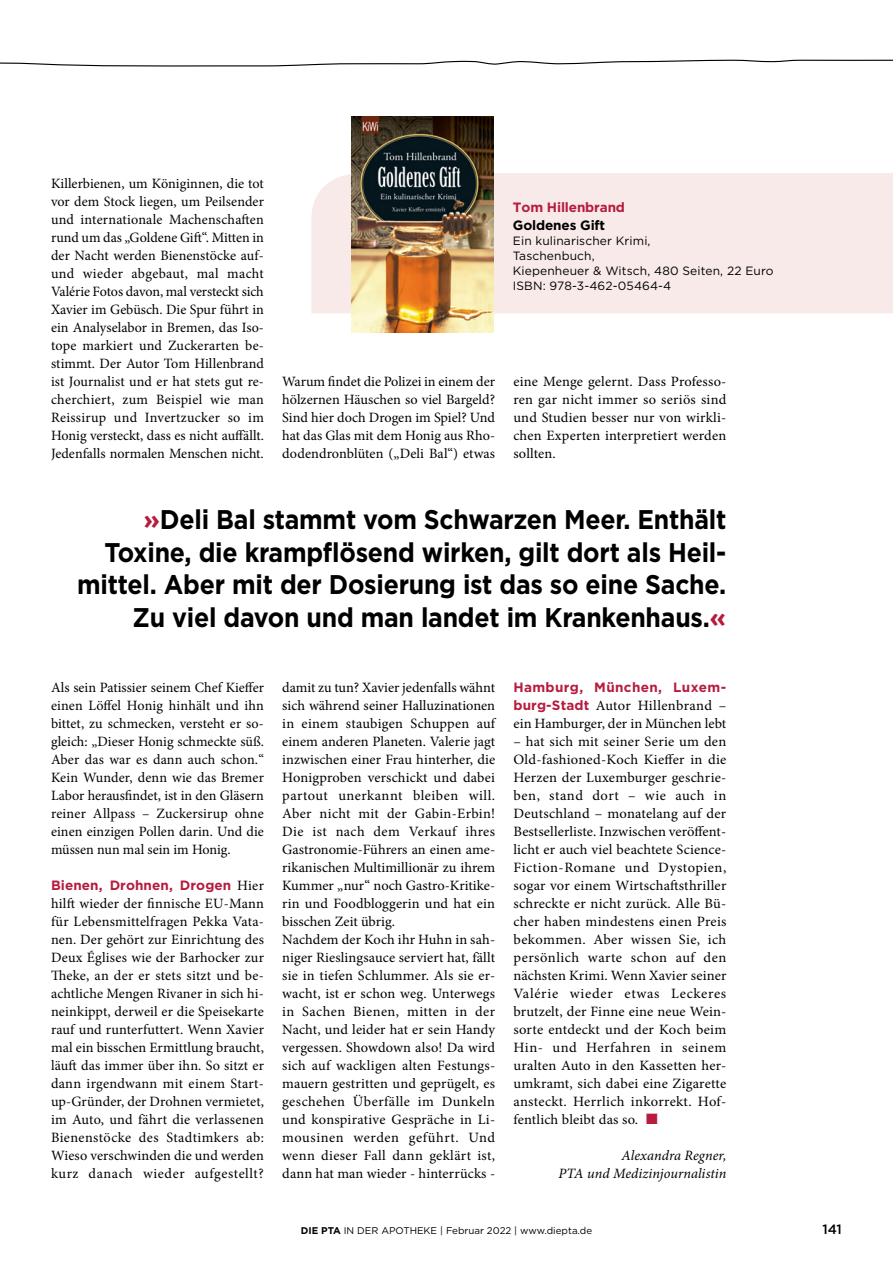
<style>
.page{position:relative;width:893px;height:1263px;background:#fff}
.page>*{position:absolute;margin:0;border:0;box-sizing:border-box;transform-origin:0 0}
.t1{font:700 27px/32.4px "Gotham";letter-spacing:-.01em;color:#000;text-align:right;scale:.94 1}
.t2{font:14.25px/18px "Minion Pro";letter-spacing:.01em;color:#000;text-align:justify}
.t3{font:italic 14.25px/18px "Minion Pro";color:#000;text-align:right}
.t4{font:700 13.5px "Gotham";letter-spacing:.005em;color:#b61c3e}
.t5{font:700 13.5px "Gotham";letter-spacing:.025em;color:#b61c3e}
.t6{font:700 13.5px "Gotham";letter-spacing:-.01em;color:#000}
.t7{font:500 13.5px "Gotham";color:#000}
.t8{font:12px/15px "Gotham";letter-spacing:.01em;color:#000}
.t9{font:9.75px "Gotham";color:#000}
.s1{color:#b61c3e}
.s2{font-family:"Minion Pro";font-weight:400;font-size:14.25px;color:#000}
.s3{font-family:"Gotham";font-weight:700;font-size:13.5px;color:#b61c3e}
.s4{font-weight:700}
</style>
<div class="page">
<div style="left:311px;top:173px;width:582px;height:140px;background:#f7eae9"></div>
<img style="left:352px;top:117px;width:141px;height:215px">
<svg style="left:0;top:59px;width:893px;height:8px"></svg>
<p class="t2" style="left:51px;top:175px;width:214px">Killerbienen, um Königinnen, die tot vor dem Stock liegen, um Peilsender und internationale Machenschaften rund um das „Goldene Gift“. Mitten in der Nacht werden Bienenstöcke auf&shy;und wieder abgebaut, mal macht Valérie Fotos davon, mal versteckt sich Xavier im Gebüsch. Die Spur führt in ein Analyselabor in Bremen, das Iso&shy;tope markiert und Zuckerarten be&shy;stimmt. Der Autor Tom Hillenbrand ist Journalist und er hat stets gut re&shy;cherchiert, zum Beispiel wie man Reissirup und Invertzucker so im Honig versteckt, dass es nicht auffällt.<br>Jedenfalls normalen Menschen nicht.</p>
<p class="t4" style="left:513px;top:198px;width:114px">Tom Hillenbrand</p>
<p class="t6" style="left:513px;top:216px;width:94px">Goldenes Gift</p>
<p class="t8" style="left:513px;top:233px;width:262px">Ein kulinarischer Krimi,<br>Taschenbuch,<br>Kiepenheuer &amp; Witsch, 480 Seiten, 22 Euro<br>ISBN: 978-3-462-05464-4</p>
<p class="t2" style="left:282px;top:373px;width:214px">Warum findet die Polizei in einem der hölzernen Häuschen so viel Bargeld?<br>Sind hier doch Drogen im Spiel? Und hat das Glas mit dem Honig aus Rho&shy;dodendronblüten („Deli Bal“) etwas</p>
<p class="t2" style="left:513px;top:373px;width:214px">eine Menge gelernt. Dass Professo&shy;ren gar nicht immer so seriös sind und Studien besser nur von wirkli&shy;chen Experten interpretiert werden sollten.</p>
<h1 class="t1" style="left:77px;top:503px;width:692px"><span class="s1">»</span>Deli Bal stammt vom Schwarzen Meer. Enthält Toxine, die krampflösend wirken, gilt dort als Heil&shy;mittel. Aber mit der Dosierung ist das so eine Sache.<br>Zu viel davon und man landet im Krankenhaus.<span class="s1">«</span></h1>
<p class="t2" style="left:51px;top:679px;width:214px">Als sein Patissier seinem Chef Kieffer einen Löffel Honig hinhält und ihn bittet, zu schmecken, versteht er so&shy;gleich: „Dieser Honig schmeckte süß.<br>Aber das war es dann auch schon.“ Kein Wunder, denn wie das Bremer Labor herausfindet, ist in den Gläsern reiner Allpass – Zuckersirup ohne einen einzigen Pollen darin. Und die müssen nun mal sein im Honig.</p>
<p class="t4" style="left:51px;top:876px;width:214px">Bienen, Drohnen, Drogen <span class="s2">Hier</span></p>
<p class="t2" style="left:51px;top:895px;width:215px">hilft wieder der finnische EU-Mann für Lebensmittelfragen Pekka Vata&shy;nen. Der gehört zur Einrichtung des Deux Églises wie der Barhocker zur Theke, an der er stets sitzt und be&shy;achtliche Mengen Rivaner in sich hi&shy;neinkippt, derweil er die Speisekarte rauf und runterfuttert. Wenn Xavier mal ein bisschen Ermittlung braucht, läuft das immer über ihn. So sitzt er dann irgendwann mit einem Start&shy;up-Gründer, der Drohnen vermietet, im Auto, und fährt die verlassenen Bienenstöcke des Stadtimkers ab:<br>Wieso verschwinden die und werden kurz danach wieder aufgestellt?</p>
<p class="t2" style="left:282px;top:679px;width:214px;text-align:left">damit zu tun? Xavier jedenfalls wähnt sich während seiner Halluzinationen in einem staubigen Schuppen auf einem anderen Planeten. Valerie jagt inzwischen einer Frau hinterher, die Honigproben verschickt und dabei partout unerkannt bleiben will.<br>Aber nicht mit der Gabin-Erbin!<br>Die ist nach dem Verkauf ihres Gastronomie-Führers an einen ame&shy;rikanischen Multimillionär zu ihrem Kummer „nur“ noch Gastro-Kritike&shy;rin und Foodbloggerin und hat ein bisschen Zeit übrig.<br>Nachdem der Koch ihr Huhn in sah&shy;niger Rieslingsauce serviert hat, fällt sie in tiefen Schlummer. Als sie er&shy;wacht, ist er schon weg. Unterwegs in Sachen Bienen, mitten in der Nacht, und leider hat er sein Handy vergessen. Showdown also! Da wird sich auf wackligen alten Festungs&shy;mauern gestritten und geprügelt, es geschehen Überfälle im Dunkeln und konspirative Gespräche in Li&shy;mousinen werden geführt. Und wenn dieser Fall dann geklärt ist, dann hat man wieder - hinterrücks -</p>
<p class="t5" style="left:513px;top:678px;width:214px">Hamburg, München, Luxem-</p>
<p class="t2" style="left:513px;top:697px;width:214px"><span class="s3">burg-Stadt</span> Autor Hillenbrand – ein Hamburger, der in München lebt</p>
<p class="t2" style="left:513px;top:733px;width:214px">– hat sich mit seiner Serie um den Old-fashioned-Koch Kieffer in die Herzen der Luxemburger geschrie&shy;ben, stand dort – wie auch in Deutschland – monatelang auf der Bestsellerliste. Inzwischen veröffent&shy;licht er auch viel beachtete Science-Fiction-Romane und Dystopien, sogar vor einem Wirtschaftsthriller schreckte er nicht zurück. Alle Bü&shy;cher haben mindestens einen Preis bekommen. Aber wissen Sie, ich persönlich warte schon auf den nächsten Krimi. Wenn Xavier seiner Valérie wieder etwas Leckeres brutzelt, der Finne eine neue Wein&shy;sorte entdeckt und der Koch beim Hin- und Herfahren in seinem uralten Auto in den Kassetten her&shy;umkramt, sich dabei eine Zigarette ansteckt. Herrlich inkorrekt. Hof&shy;fentlich bleibt das so. <span class="s1">■</span></p>
<p class="t3" style="left:558px;top:1147px;width:169px">Alexandra Regner,<br>PTA und Medizinjournalistin</p>
<p class="t9" style="left:301px;top:1224px;width:293px"><span class="s4">DIE PTA</span> IN DER APOTHEKE | Februar 2022 | www.diepta.de</p>
<p class="t7" style="left:822px;top:1220px;width:21px">141</p>
</div>
